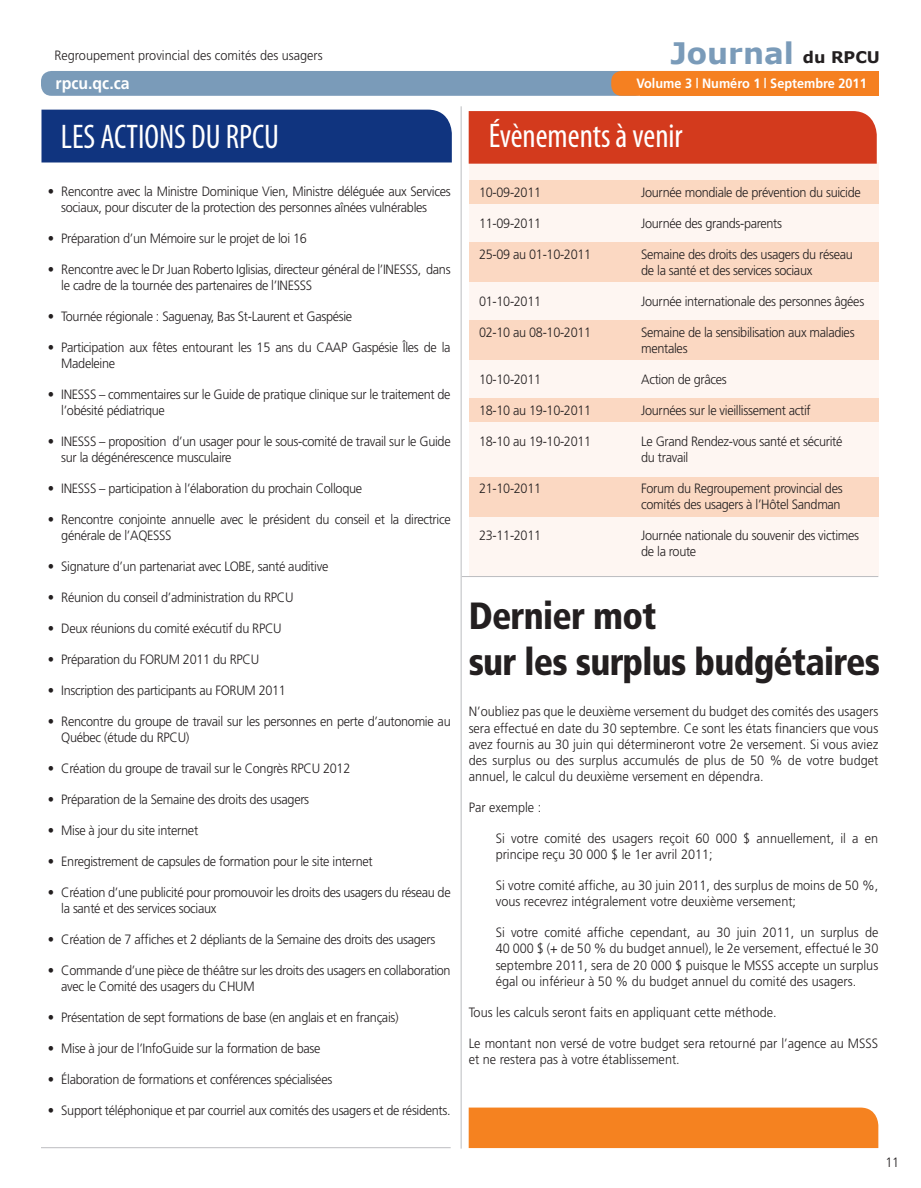
<style>
.page{position:relative;width:921px;height:1188px;background:#fff}
.page>*{position:absolute;margin:0;border:0;box-sizing:border-box;transform-origin:0 0}
.t1{font:900 condensed 37.95px "Frutiger";letter-spacing:-.02em;color:#231f20;scale:.95 1}
.t2{font:condensed 34.35px "Myriad Pro";color:#fff;scale:.95 1}
.t3{font:700 29.55px "Verdana";color:#7a9bb9}
.t4{font:700 16.8px "Frutiger";color:#fff;scale:.94 1}
.t5{font:700 16.05px "Verdana";color:#231f20}
.t6{font:300 13.5px/16.2px "Frutiger";letter-spacing:-.025em;color:#231f20;scale:.94 1}
.t7{font:300 13.5px/16.2px "Frutiger";color:#231f20;scale:.94 1}
.t8{font:700 13.5px "Frutiger";color:#fff;scale:.94 1}
</style>
<div class="page">
<svg style="left:469px;top:162px;width:409px;height:414px;fill:#fef6f2"></svg>
<div style="left:468px;top:399px;width:410px;height:23px;background:#fbd8c2"></div>
<div style="left:468px;top:242px;width:410px;height:40px;background:#fbd8c2"></div>
<div style="left:468px;top:477px;width:410px;height:39px;background:#fbd8c2"></div>
<div style="left:468px;top:320px;width:410px;height:40px;background:#fbd8c2"></div>
<div style="left:41px;top:71px;width:604px;height:25px;background:#7a9bb9;border-radius:10px"></div>
<div style="left:640px;top:71px;width:238px;height:25px;background:#f58021"></div>
<div style="left:611px;top:71px;width:238px;height:25px;background:#f58021;border-radius:10px"></div>
<div style="left:41px;top:110px;width:411px;height:52px;background:#10347f"></div>
<hr style="left:41px;top:1147px;width:409px;height:1px;background:#bcbdc0">
<hr style="left:461px;top:106px;width:1px;height:1043px;background:#bcbdc0">
<div style="left:468px;top:111px;width:408px;height:53px;background:#d33a1d"></div>
<hr style="left:462px;top:576px;width:416px;height:1px;background:#bcbdc0">
<div style="left:468px;top:1107px;width:410px;height:41px;background:#f58220"></div>
<p class="t7" style="left:54px;top:47px;width:287px">Regroupement provincial des comités des usagers</p>
<p class="t3" style="left:670px;top:34px;width:125px">Journal</p>
<p class="t5" style="left:803px;top:46px;width:79px">du RPCU</p>
<p class="t4" style="left:56px;top:73px;width:80px">rpcu.qc.ca</p>
<p class="t8" style="left:636px;top:76px;width:246px">Volume 3 | Numéro 1 | Septembre 2011</p>
<p class="t2" style="left:61px;top:116px;width:231px">LES ACTIONS DU RPCU</p>
<p class="t6" style="left:61px;top:183px;width:416px;text-indent:-14px">• Rencontre avec la Ministre Dominique Vien, Ministre déléguée aux Services sociaux, pour discuter de la protection des personnes aînées vulnérables</p>
<p class="t6" style="left:48px;top:230px;width:277px">• Préparation d’un Mémoire sur le projet de loi 16</p>
<p class="t6" style="left:61px;top:261px;width:416px;text-indent:-14px">• Rencontre avec le Dr Juan Roberto Iglisias, directeur général de l’INESSS, dans le cadre de la tournée des partenaires de l’INESSS</p>
<p class="t6" style="left:48px;top:308px;width:325px">• Tournée régionale : Saguenay, Bas St-Laurent et Gaspésie</p>
<p class="t6" style="left:61px;top:339px;width:416px;text-indent:-14px">• Participation aux fêtes entourant les 15 ans du CAAP Gaspésie Îles de la<br>Madeleine</p>
<p class="t6" style="left:61px;top:386px;width:416px;text-indent:-14px">• INESSS – commentaires sur le Guide de pratique clinique sur le traitement de l’obésité pédiatrique</p>
<p class="t6" style="left:61px;top:433px;width:416px;text-indent:-14px">• INESSS – proposition d’un usager pour le sous-comité de travail sur le Guide sur la dégénérescence musculaire</p>
<p class="t6" style="left:48px;top:480px;width:336px">• INESSS – participation à l’élaboration du prochain Colloque</p>
<p class="t6" style="left:61px;top:511px;width:416px;text-indent:-14px">• Rencontre conjointe annuelle avec le président du conseil et la directrice générale de l’AQESSS</p>
<p class="t6" style="left:48px;top:558px;width:300px">• Signature d’un partenariat avec LOBE, santé auditive</p>
<p class="t6" style="left:48px;top:589px;width:263px">• Réunion du conseil d’administration du RPCU</p>
<p class="t6" style="left:48px;top:620px;width:250px">• Deux réunions du comité exécutif du RPCU</p>
<p class="t6" style="left:48px;top:651px;width:226px">• Préparation du FORUM 2011 du RPCU</p>
<p class="t6" style="left:48px;top:682px;width:255px">• Inscription des participants au FORUM 2011</p>
<p class="t6" style="left:61px;top:713px;width:416px;text-indent:-14px">• Rencontre du groupe de travail sur les personnes en perte d’autonomie au<br>Québec (étude du RPCU)</p>
<p class="t6" style="left:48px;top:760px;width:323px">• Création du groupe de travail sur le Congrès RPCU 2012</p>
<p class="t6" style="left:48px;top:791px;width:280px">• Préparation de la Semaine des droits des usagers</p>
<p class="t6" style="left:48px;top:822px;width:162px">• Mise à jour du site internet</p>
<p class="t6" style="left:48px;top:853px;width:347px">• Enregistrement de capsules de formation pour le site internet</p>
<p class="t6" style="left:61px;top:884px;width:416px;text-indent:-14px">• Création d’une publicité pour promouvoir les droits des usagers du réseau de la santé et des services sociaux</p>
<p class="t6" style="left:48px;top:931px;width:414px">• Création de 7 affiches et 2 dépliants de la Semaine des droits des usagers</p>
<p class="t6" style="left:61px;top:962px;width:416px;text-indent:-14px">• Commande d’une pièce de théâtre sur les droits des usagers en collaboration avec le Comité des usagers du CHUM</p>
<p class="t6" style="left:48px;top:1009px;width:375px">• Présentation de sept formations de base (en anglais et en français)</p>
<p class="t6" style="left:48px;top:1040px;width:292px">• Mise à jour de l’InfoGuide sur la formation de base</p>
<p class="t6" style="left:48px;top:1071px;width:304px">• Élaboration de formations et conférences spécialisées</p>
<p class="t6" style="left:48px;top:1102px;width:430px">• Support téléphonique et par courriel aux comités des usagers et de résidents.</p>
<p class="t2" style="left:489px;top:115px;width:206px">Évènements à venir</p>
<p class="t6" style="left:479px;top:184px;width:68px">10-09-2011</p>
<p class="t6" style="left:641px;top:184px;width:235px">Journée mondiale de prévention du suicide</p>
<p class="t6" style="left:479px;top:215px;width:68px">11-09-2011</p>
<p class="t6" style="left:641px;top:215px;width:151px">Journée des grands-parents</p>
<p class="t6" style="left:479px;top:246px;width:121px">25-09 au 01-10-2011</p>
<p class="t6" style="left:641px;top:246px;width:227px">Semaine des droits des usagers du réseau de la santé et des services sociaux</p>
<p class="t6" style="left:479px;top:293px;width:68px">01-10-2011</p>
<p class="t6" style="left:641px;top:293px;width:239px">Journée internationale des personnes âgées</p>
<p class="t6" style="left:479px;top:324px;width:121px">02-10 au 08-10-2011</p>
<p class="t6" style="left:641px;top:324px;width:228px">Semaine de la sensibilisation aux maladies mentales</p>
<p class="t6" style="left:479px;top:371px;width:68px">10-10-2011</p>
<p class="t6" style="left:641px;top:371px;width:92px">Action de grâces</p>
<p class="t6" style="left:479px;top:402px;width:121px">18-10 au 19-10-2011</p>
<p class="t6" style="left:641px;top:402px;width:182px">Journées sur le vieillissement actif</p>
<p class="t6" style="left:479px;top:433px;width:121px">18-10 au 19-10-2011</p>
<p class="t6" style="left:641px;top:433px;width:216px">Le Grand Rendez-vous santé et sécurité du travail</p>
<p class="t6" style="left:479px;top:480px;width:68px">21-10-2011</p>
<p class="t6" style="left:641px;top:480px;width:216px">Forum du Regroupement provincial des comités des usagers à l’Hôtel Sandman</p>
<p class="t6" style="left:479px;top:527px;width:68px">23-11-2011</p>
<p class="t6" style="left:641px;top:527px;width:233px">Journée nationale du souvenir des victimes de la route</p>
<p class="t1" style="left:468px;top:593px;width:199px">Dernier mot</p>
<p class="t1" style="left:468px;top:639px;width:434px">sur les surplus budgétaires</p>
<p class="t6" style="left:468px;top:704px;width:437px;text-align:justify">N’oubliez pas que le deuxième versement du budget des comités des usagers sera effectué en date du 30 septembre. Ce sont les états financiers que vous avez fournis au 30 juin qui détermineront votre 2e versement. Si vous aviez des surplus ou des surplus accumulés de plus de 50 % de votre budget annuel, le calcul du deuxième versement en dépendra.</p>
<p class="t7" style="left:468px;top:799px;width:79px">Par exemple :</p>
<p class="t7" style="left:495px;top:830px;width:408px">Si votre comité des usagers reçoit 60 000 $ annuellement, il a en principe reçu 30 000 $ le 1er avril 2011;</p>
<p class="t7" style="left:495px;top:877px;width:408px">Si votre comité affiche, au 30 juin 2011, des surplus de moins de 50 %, vous recevrez intégralement votre deuxième versement;</p>
<p class="t6" style="left:495px;top:924px;width:408px;text-align:justify">Si votre comité affiche cependant, au 30 juin 2011, un surplus de 40 000 $ (+ de 50 % du budget annuel), le 2e versement, effectué le 30 septembre 2011, sera de 20 000 $ puisque le MSSS accepte un surplus égal ou inférieur à 50 % du budget annuel du comité des usagers.</p>
<p class="t7" style="left:468px;top:1004px;width:329px">Tous les calculs seront faits en appliquant cette méthode.</p>
<p class="t7" style="left:468px;top:1035px;width:437px">Le montant non versé de votre budget sera retourné par l’agence au MSSS et ne restera pas à votre établissement.</p>
<p class="t6" style="left:885px;top:1154px;width:16px">11</p>
</div>
